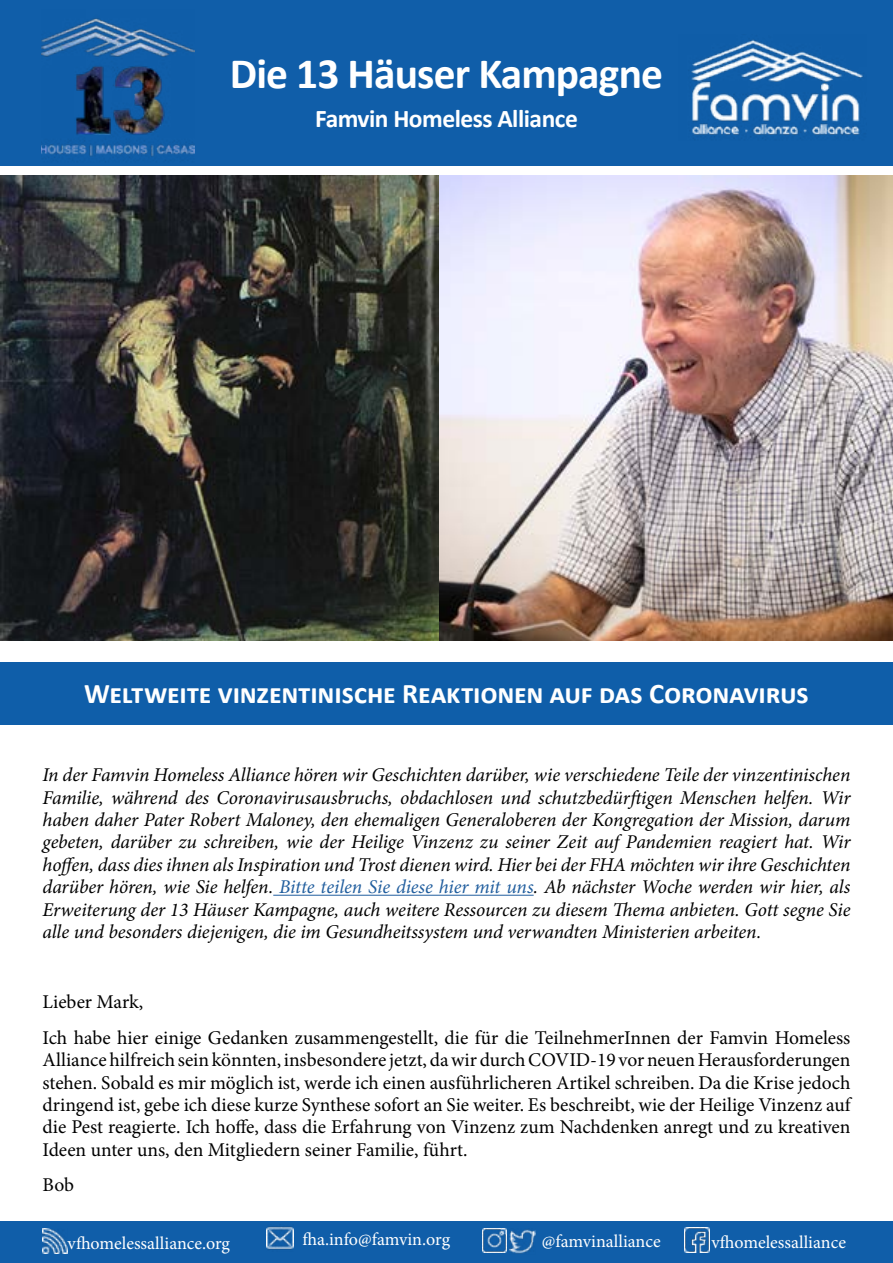
<style>
.page{position:relative;width:893px;height:1263px;background:#fff}
.page>*{position:absolute;margin:0;border:0;box-sizing:border-box;transform-origin:0 0}
.t1{font:700 43.5px "Calibri";letter-spacing:-.02em;color:#fff}
.t2{font:700 28.5px "Calibri";letter-spacing:-.01em;color:#fff}
.t3{font:700 25.5px "Calibri";letter-spacing:-.02em;color:#fff}
.t4{font:italic 19.5px/22.4px "Minion Pro";letter-spacing:-.005em;color:#000;text-align:justify}
.t5{font:19.5px/22.4px "Minion Pro";color:#000}
.t6{font:18px "Minion Pro";color:#fff}
.s1{color:#215e9e}
</style>
<div class="page">
<img style="left:0;top:176px;width:893px;height:465px">
<div style="left:0;top:0;width:893px;height:165px;background:#105ea9"></div>
<div style="left:0;top:662px;width:893px;height:63px;background:#0f5ea9"></div>
<hr style="left:273px;top:895px;width:261px;height:1px;background:#215e9e">
<div style="left:0;top:1221px;width:893px;height:42px;background:#105ea9"></div>
<img style="left:43px;top:1228px;width:25px;height:26px">
<img style="left:266px;top:1226px;width:27px;height:24px">
<img style="left:684px;top:1227px;width:26px;height:26px">
<img style="left:510px;top:1229px;width:25px;height:25px">
<img style="left:482px;top:1228px;width:24px;height:24px">
<img style="left:690px;top:40px;width:173px;height:99px">
<img style="left:41px;top:18px;width:153px;height:140px">
<h1 class="t1" style="left:230px;top:43px;width:435px">Die 13 Häuser Kampagne</h1>
<h3 class="t3" style="left:315px;top:101px;width:264px">Famvin Homeless Alliance</h3>
<h2 class="t2" style="left:84px;top:673px;width:726px">Weltweite vinzentinische Reaktionen auf das Coronavirus</h2>
<p class="t4" style="left:43px;top:764px;width:809px">In der Famvin Homeless Alliance hören wir Geschichten darüber, wie verschiedene Teile der vinzentinischen Familie, während des Coronavirusausbruchs, obdachlosen und schutzbedürftigen Menschen helfen. Wir haben daher Pater Robert Maloney, den ehemaligen Generaloberen der Kongregation der Mission, darum gebeten, darüber zu schreiben, wie der Heilige Vinzenz zu seiner Zeit auf Pandemien reagiert hat. Wir hoffen, dass dies ihnen als Inspiration und Trost dienen wird. Hier bei der FHA möchten wir ihre Geschichten darüber hören, wie Sie helfen. <span class="s1">Bitte teilen Sie diese hier mit uns</span>. Ab nächster Woche werden wir hier, als Erweiterung der 13 Häuser Kampagne, auch weitere Ressourcen zu diesem Thema anbieten. Gott segne Sie alle und besonders diejenigen, die im Gesundheitssystem und verwandten Ministerien arbeiten.</p>
<p class="t5" style="left:43px;top:985px;width:809px;line-height:35.2px">Lieber Mark,<br>Ich habe hier einige Gedanken zusammengestellt, die für die TeilnehmerInnen der Famvin Homeless</p>
<p class="t5" style="left:43px;top:1049px;width:809px;text-align:justify">Alliance hilfreich sein könnten, insbesondere jetzt, da wir durch COVID-19 vor neuen Herausforderungen stehen. Sobald es mir möglich ist, werde ich einen ausführlicheren Artikel schreiben. Da die Krise jedoch dringend ist, gebe ich diese kurze Synthese sofort an Sie weiter. Es beschreibt, wie der Heilige Vinzenz auf die Pest reagierte. Ich hoffe, dass die Erfahrung von Vinzenz zum Nachdenken anregt und zu kreativen Ideen unter uns, den Mitgliedern seiner Familie, führt.</p>
<p class="t5" style="left:43px;top:1174px;width:33px">Bob</p>
<p class="t6" style="left:68px;top:1231px;width:164px">vfhomelessalliance.org</p>
<p class="t6" style="left:302px;top:1227px;width:149px">fha.info@famvin.org</p>
<p class="t6" style="left:542px;top:1229px;width:120px">@famvinalliance</p>
<p class="t6" style="left:711px;top:1230px;width:136px">vfhomelessalliance</p>
</div>
